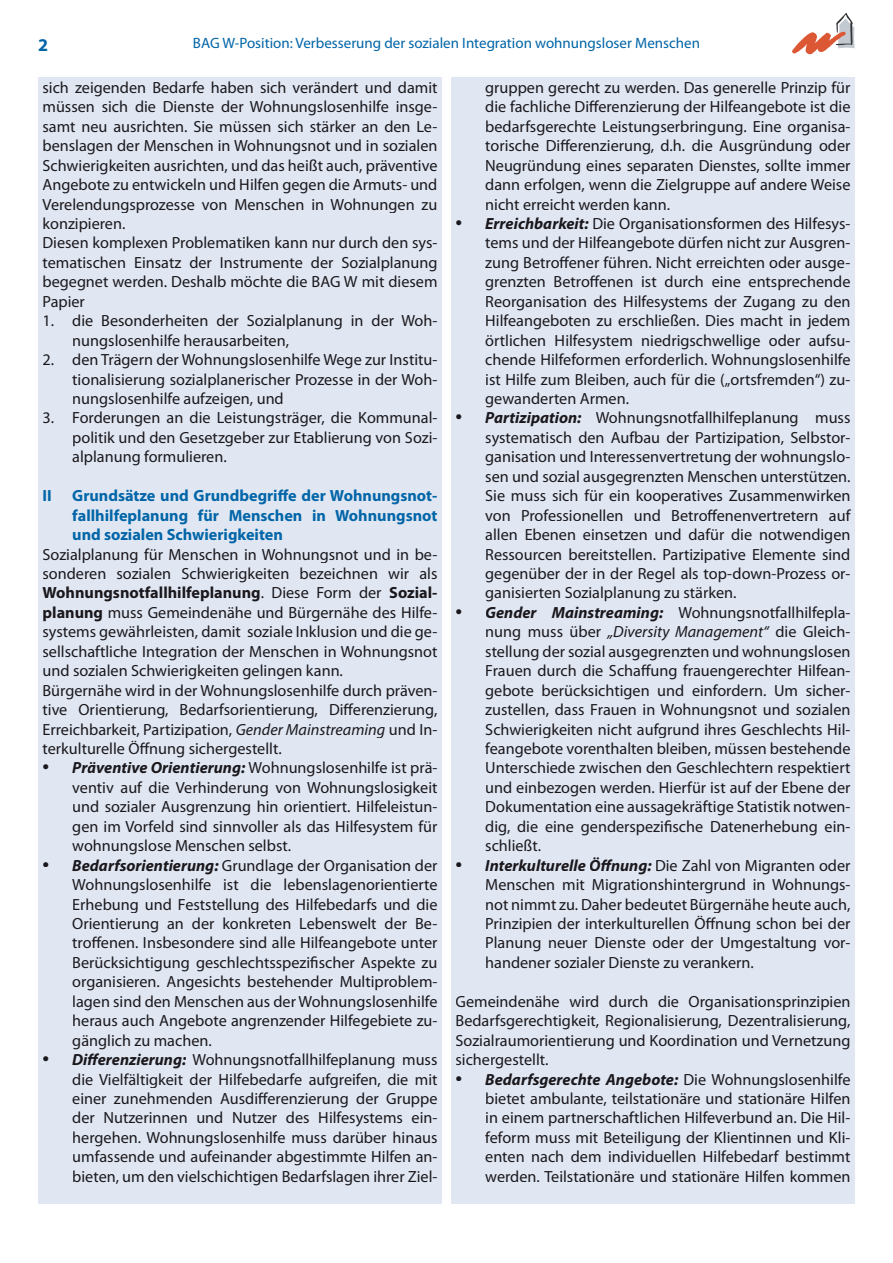
<style>
.page{position:relative;width:893px;height:1263px;background:#fff}
.page>*{position:absolute;margin:0;border:0;box-sizing:border-box;transform-origin:0 0}
.t1{font:700 18px "Myriad Pro";color:#0165a8}
.t2{font:16.2px/19.5px "Myriad Pro";color:#1b181d;text-align:justify}
.t3{font:700 16.2px/19.5px "Myriad Pro";color:#0165a8;text-align:justify}
.t4{font:15px "Myriad Pro";color:#0165a8}
.s1{font-weight:700}
.s2{font-style:italic}
.s3{font-size:24px}
.s4{font-weight:700;font-style:italic}
</style>
<div class="page">
<div style="left:38px;top:77px;width:404px;height:1126px;background:#e0e7f2"></div>
<div style="left:451px;top:77px;width:404px;height:1126px;background:#e0e7f2"></div>
<svg style="left:792px;top:13px;width:63px;height:41px"></svg>
<p class="t1" style="left:38px;top:35px;width:11px">2</p>
<p class="t4" style="left:193px;top:35px;width:508px">BAG W-Position: Verbesserung der sozialen Integration wohnungsloser Menschen</p>
<p class="t2" style="left:43px;top:78px;width:396px;text-align:left">sich zeigenden Bedarfe haben sich verändert und damit müssen sich die Dienste der Wohnungslosenhilfe insge&shy;samt neu ausrichten. Sie müssen sich stärker an den Le&shy;benslagen der Menschen in Wohnungsnot und in sozialen Schwierigkeiten ausrichten, und das heißt auch, präventive Angebote zu entwickeln und Hilfen gegen die Armuts- und Verelendungsprozesse von Menschen in Wohnungen zu konzipieren.<br>Diesen komplexen Problematiken kann nur durch den sys&shy;tematischen Einsatz der Instrumente der Sozialplanung begegnet werden. Deshalb möchte die BAG W mit diesem Papier</p>
<p class="t2" style="left:72px;top:311px;width:367px;text-indent:-30px">1. die Besonderheiten der Sozialplanung in der Woh&shy;nungslosenhilfe herausarbeiten,</p>
<p class="t2" style="left:72px;top:350px;width:367px;text-indent:-30px">2. den Trägern der Wohnungslosenhilfe Wege zur Institu&shy;tionalisierung sozialplanerischer Prozesse in der Woh&shy;nungslosenhilfe aufzeigen, und</p>
<p class="t2" style="left:72px;top:409px;width:367px;text-indent:-30px">3. Forderungen an die Leistungsträger, die Kommunal&shy;politik und den Gesetzgeber zur Etablierung von Sozi&shy;alplanung formulieren.</p>
<p class="t3" style="left:43px;top:486px;width:11px">II</p>
<p class="t3" style="left:72px;top:486px;width:367px">Grundsätze und Grundbegriffe der Wohnungsnot&shy;fallhilfeplanung für Menschen in Wohnungsnot und sozialen Schwierigkeiten</p>
<p class="t2" style="left:43px;top:545px;width:396px;text-align:left">Sozialplanung für Menschen in Wohnungsnot und in be&shy;sonderen sozialen Schwierigkeiten bezeichnen wir als <span class="s1">Wohnungsnotfallhilfeplanung</span>. Diese Form der <span class="s1">Sozial&shy;planung</span> muss Gemeindenähe und Bürgernähe des Hilfe&shy;systems gewährleisten, damit soziale Inklusion und die ge&shy;sellschaftliche Integration der Menschen in Wohnungsnot und sozialen Schwierigkeiten gelingen kann.<br>Bürgernähe wird in der Wohnungslosenhilfe durch präven&shy;tive Orientierung, Bedarfsorientierung, Differenzierung, Erreichbarkeit, Partizipation, <span class="s2">Gender Mainstreaming</span> und In&shy;terkulturelle Öffnung sichergestellt.</p>
<p class="t2" style="left:72px;top:758px;width:367px;text-indent:-30px"><span class="s3">•</span> <span class="s4">Präventive Orientierung:</span> Wohnungslosenhilfe ist prä&shy;ventiv auf die Verhinderung von Wohnungslosigkeit und sozialer Ausgrenzung hin orientiert. Hilfeleistun&shy;gen im Vorfeld sind sinnvoller als das Hilfesystem für wohnungslose Menschen selbst.</p>
<p class="t2" style="left:72px;top:856px;width:367px;text-indent:-30px"><span class="s3">•</span> <span class="s4">Bedarfsorientierung:</span> Grundlage der Organisation der Wohnungslosenhilfe ist die lebenslagenorientierte Erhebung und Feststellung des Hilfebedarfs und die Orientierung an der konkreten Lebenswelt der Be&shy;troffenen. Insbesondere sind alle Hilfeangebote unter Berücksichtigung geschlechtsspezifischer Aspekte zu organisieren. Angesichts bestehender Multiproblem&shy;lagen sind den Menschen aus der Wohnungslosenhilfe heraus auch Angebote angrenzender Hilfegebiete zu&shy;gänglich zu machen.</p>
<p class="t2" style="left:72px;top:1050px;width:367px;text-indent:-30px"><span class="s3">•</span> <span class="s4">Differenzierung:</span> Wohnungsnotfallhilfeplanung muss die Vielfältigkeit der Hilfebedarfe aufgreifen, die mit einer zunehmenden Ausdifferenzierung der Gruppe der Nutzerinnen und Nutzer des Hilfesystems ein&shy;hergehen. Wohnungslosenhilfe muss darüber hinaus umfassende und aufeinander abgestimmte Hilfen an&shy;bieten, um den vielschichtigen Bedarfslagen ihrer Ziel-</p>
<p class="t2" style="left:485px;top:78px;width:367px">gruppen gerecht zu werden. Das generelle Prinzip für die fachliche Differenzierung der Hilfeangebote ist die bedarfsgerechte Leistungserbringung. Eine organisa&shy;torische Differenzierung, d.h. die Ausgründung oder Neugründung eines separaten Dienstes, sollte immer dann erfolgen, wenn die Zielgruppe auf andere Weise nicht erreicht werden kann.</p>
<p class="t2" style="left:485px;top:214px;width:367px;text-indent:-30px"><span class="s3">•</span> <span class="s4">Erreichbarkeit:</span> Die Organisationsformen des Hilfesys&shy;tems und der Hilfeangebote dürfen nicht zur Ausgren&shy;zung Betroffener führen. Nicht erreichten oder ausge&shy;grenzten Betroffenen ist durch eine entsprechende Reorganisation des Hilfesystems der Zugang zu den Hilfeangeboten zu erschließen. Dies macht in jedem örtlichen Hilfesystem niedrigschwellige oder aufsu&shy;chende Hilfeformen erforderlich. Wohnungslosenhilfe ist Hilfe zum Bleiben, auch für die („ortsfremden“) zu&shy;gewanderten Armen.</p>
<p class="t2" style="left:485px;top:409px;width:367px;text-indent:-30px"><span class="s3">•</span> <span class="s4">Partizipation:</span> Wohnungsnotfallhilfeplanung muss systematisch den Aufbau der Partizipation, Selbstor&shy;ganisation und Interessenvertretung der wohnungslo&shy;sen und sozial ausgegrenzten Menschen unterstützen.<br>Sie muss sich für ein kooperatives Zusammenwirken von Professionellen und Betroffenenvertretern auf allen Ebenen einsetzen und dafür die notwendigen Ressourcen bereitstellen. Partizipative Elemente sind gegenüber der in der Regel als top-down-Prozess or&shy;ganisierten Sozialplanung zu stärken.</p>
<p class="t2" style="left:485px;top:603px;width:367px;text-indent:-30px"><span class="s3">•</span> <span class="s4">Gender Mainstreaming:</span> Wohnungsnotfallhilfepla&shy;nung muss über <span class="s2">„Diversity Management“</span> die Gleich&shy;stellung der sozial ausgegrenzten und wohnungslosen Frauen durch die Schaffung frauengerechter Hilfean&shy;gebote berücksichtigen und einfordern. Um sicher&shy;zustellen, dass Frauen in Wohnungsnot und sozialen Schwierigkeiten nicht aufgrund ihres Geschlechts Hil&shy;feangebote vorenthalten bleiben, müssen bestehende Unterschiede zwischen den Geschlechtern respektiert und einbezogen werden. Hierfür ist auf der Ebene der Dokumentation eine aussagekräftige Statistik notwen&shy;dig, die eine genderspezifische Datenerhebung ein&shy;schließt.</p>
<p class="t2" style="left:485px;top:856px;width:367px;text-indent:-30px"><span class="s3">•</span> <span class="s4">Interkulturelle Öffnung:</span> Die Zahl von Migranten oder Menschen mit Migrationshintergrund in Wohnungs&shy;not nimmt zu. Daher bedeutet Bürgernähe heute auch, Prinzipien der interkulturellen Öffnung schon bei der Planung neuer Dienste oder der Umgestaltung vor&shy;handener sozialer Dienste zu verankern.</p>
<p class="t2" style="left:455px;top:992px;width:396px">Gemeindenähe wird durch die Organisationsprinzipien Bedarfsgerechtigkeit, Regionalisierung, Dezentralisierung, Sozialraumorientierung und Koordination und Vernetzung sichergestellt.</p>
<p class="t2" style="left:485px;top:1070px;width:367px;text-indent:-30px"><span class="s3">•</span> <span class="s4">Bedarfsgerechte Angebote:</span> Die Wohnungslosenhilfe bietet ambulante, teilstationäre und stationäre Hilfen in einem partnerschaftlichen Hilfeverbund an. Die Hil&shy;feform muss mit Beteiligung der Klientinnen und Kli&shy;enten nach dem individuellen Hilfebedarf bestimmt werden. Teilstationäre und stationäre Hilfen kommen</p>
</div>
